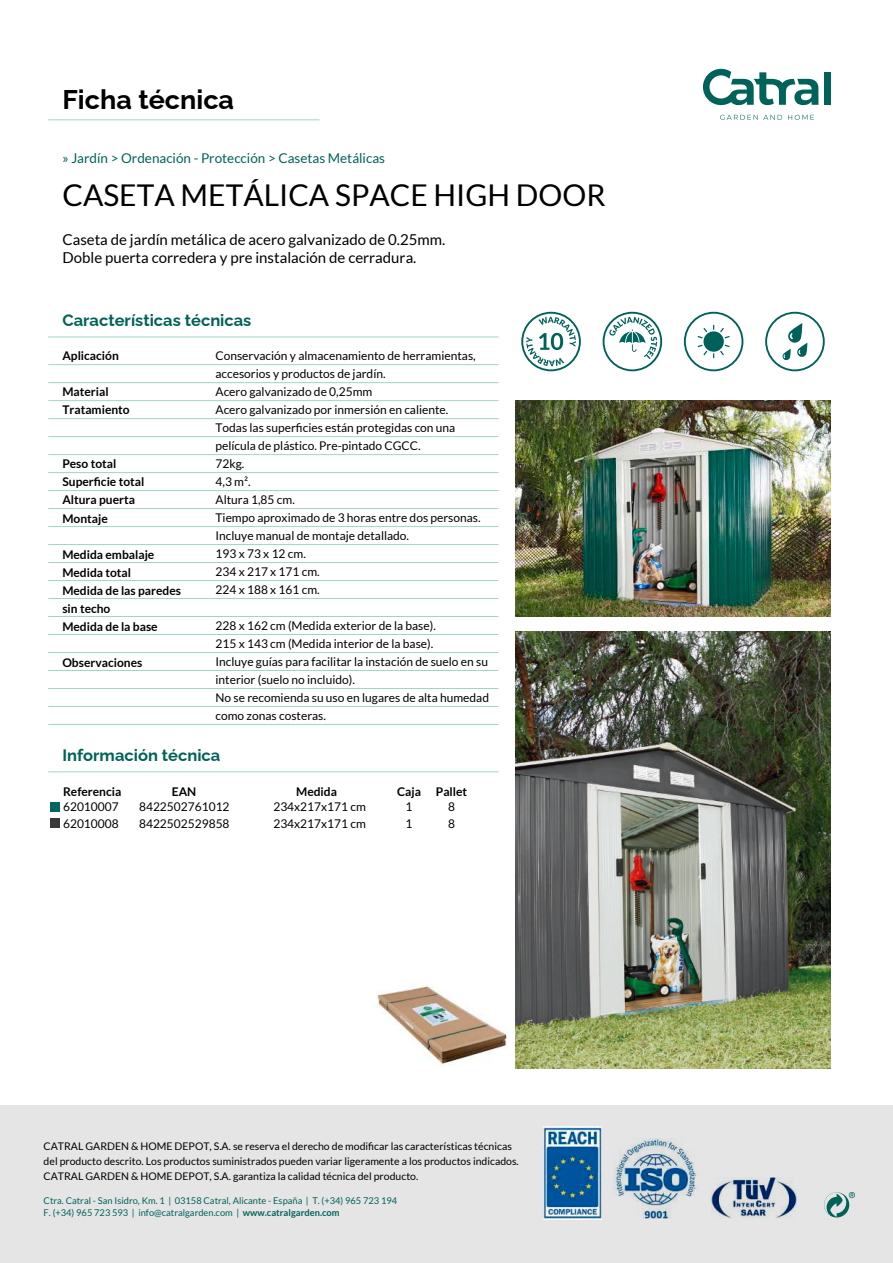
<style>
.page{position:relative;width:893px;height:1263px;background:#fff}
.page>*{position:absolute;margin:0;border:0;box-sizing:border-box;transform-origin:0 0}
.t1{font:30px "Lato";color:#000}
.t2{font:700 27px "Raleway";color:#000}
.t3{font:700 16.5px "Raleway";color:#006259}
.t4{font:15px/18px "Lato";color:#000}
.t5{font:13.5px "Lato";color:#006259}
.t6{font:12px/18px "Lato";color:#000}
.t7{font:700 12px/18px "Lato";color:#000}
.t8{font:10.5px/15px "Lato";color:#000}
.t9{font:9.3px/12px "Lato";color:#006259}
.s1{font-weight:700}
</style>
<div class="page">
<div style="left:0;top:1105px;width:893px;height:158px;background:#e5e5e5"></div>
<svg style="left:824px;top:1192px;width:31px;height:25px"></svg>
<img style="left:614px;top:1138px;width:82px;height:80px">
<img style="left:544px;top:1126px;width:58px;height:94px">
<img style="left:711px;top:1178px;width:85px;height:40px">
<hr style="left:49px;top:337px;width:449px;height:1px;background:#9fd4cb">
<hr style="left:49px;top:119px;width:270px;height:1px;background:#9fd4cb">
<hr style="left:49px;top:364px;width:449px;height:1px;background:#9fd4cb">
<hr style="left:49px;top:382px;width:449px;height:1px;background:#9fd4cb">
<hr style="left:49px;top:400px;width:449px;height:1px;background:#9fd4cb">
<hr style="left:49px;top:418px;width:449px;height:1px;background:#9fd4cb">
<hr style="left:49px;top:436px;width:449px;height:1px;background:#9fd4cb">
<hr style="left:49px;top:454px;width:449px;height:1px;background:#9fd4cb">
<hr style="left:49px;top:472px;width:449px;height:1px;background:#9fd4cb">
<hr style="left:49px;top:490px;width:449px;height:1px;background:#9fd4cb">
<hr style="left:49px;top:508px;width:449px;height:1px;background:#9fd4cb">
<hr style="left:49px;top:526px;width:449px;height:1px;background:#9fd4cb">
<hr style="left:49px;top:544px;width:449px;height:1px;background:#9fd4cb">
<hr style="left:49px;top:580px;width:449px;height:1px;background:#9fd4cb">
<hr style="left:49px;top:562px;width:449px;height:1px;background:#9fd4cb">
<hr style="left:49px;top:598px;width:449px;height:1px;background:#9fd4cb">
<hr style="left:49px;top:616px;width:449px;height:1px;background:#9fd4cb">
<hr style="left:49px;top:634px;width:449px;height:1px;background:#9fd4cb">
<hr style="left:49px;top:670px;width:449px;height:1px;background:#9fd4cb">
<hr style="left:49px;top:652px;width:449px;height:1px;background:#9fd4cb">
<hr style="left:49px;top:688px;width:449px;height:1px;background:#9fd4cb">
<hr style="left:49px;top:706px;width:449px;height:1px;background:#9fd4cb">
<hr style="left:49px;top:724px;width:449px;height:1px;background:#9fd4cb">
<div style="left:823px;top:72px;width:7px;height:33px;background:#006259"></div>
<svg style="left:703px;top:69px;width:115px;height:36px"></svg>
<svg style="left:788px;top:115px;width:26px;height:5px"></svg>
<svg style="left:720px;top:115px;width:62px;height:5px"></svg>
<img style="left:516px;top:631px;width:314px;height:438px">
<hr style="left:49px;top:771px;width:449px;height:1px;background:#9fd4cb">
<img style="left:376px;top:985px;width:132px;height:80px">
<div style="left:51px;top:802px;width:9px;height:9px;background:#00665f"></div>
<div style="left:51px;top:819px;width:9px;height:9px;background:#393939"></div>
<img style="left:516px;top:401px;width:314px;height:215px">
<svg style="left:603px;top:312px;width:59px;height:59px"></svg>
<svg style="left:521px;top:312px;width:60px;height:59px"></svg>
<svg style="left:684px;top:312px;width:59px;height:59px"></svg>
<svg style="left:765px;top:312px;width:60px;height:59px"></svg>
<h2 class="t2" style="left:62px;top:78px;width:173px">Ficha técnica</h2>
<p class="t5" style="left:62px;top:151px;width:324px">» Jardín &gt; Ordenación - Protección &gt; Casetas Metálicas</p>
<h1 class="t1" style="left:62px;top:178px;width:545px">CASETA METÁLICA SPACE HIGH DOOR</h1>
<p class="t4" style="left:62px;top:231px;width:384px">Caseta de jardín metálica de acero galvanizado de 0.25mm.<br>Doble puerta corredera y pre instalación de cerradura.</p>
<h3 class="t3" style="left:62px;top:307px;width:190px">Características técnicas</h3>
<p class="t7" style="left:62px;top:347px;width:58px">Aplicación</p>
<p class="t7" style="left:62px;top:383px;width:69px">Material<br>Tratamiento</p>
<p class="t7" style="left:62px;top:455px;width:83px">Peso total<br>Superficie total<br>Altura puerta<br>Montaje</p>
<p class="t7" style="left:62px;top:545px;width:120px">Medida embalaje<br>Medida total<br>Medida de las paredes sin techo<br>Medida de la base</p>
<p class="t7" style="left:62px;top:653px;width:81px">Observaciones</p>
<p class="t6" style="left:216px;top:347px;width:267px">Conservación y almacenamiento de herramientas, accesorios y productos de jardín.<br>Acero galvanizado de 0,25mm<br>Acero galvanizado por inmersión en caliente.<br>Todas las superficies están protegidas con una película de plástico. Pre-pintado CGCC.<br>72kg.<br>4,3 m².<br>Altura 1,85 cm.<br>Tiempo aproximado de 3 horas entre dos personas.<br>Incluye manual de montaje detallado.<br>193 x 73 x 12 cm.<br>234 x 217 x 171 cm.<br>224 x 188 x 161 cm.</p>
<p class="t6" style="left:216px;top:617px;width:275px">228 x 162 cm (Medida exterior de la base).<br>215 x 143 cm (Medida interior de la base).<br>Incluye guías para facilitar la instación de suelo en su interior (suelo no incluido).<br>No se recomienda su uso en lugares de alta humedad como zonas costeras.</p>
<h3 class="t3" style="left:62px;top:742px;width:159px">Información técnica</h3>
<p class="t7" style="left:63px;top:782px;width:60px">Referencia</p>
<p class="t7" style="left:172px;top:782px;width:26px">EAN</p>
<p class="t7" style="left:296px;top:782px;width:42px">Medida</p>
<p class="t7" style="left:397px;top:782px;width:71px">Caja Pallet</p>
<p class="t6" style="left:63px;top:798px;width:57px">62010007</p>
<p class="t6" style="left:139px;top:798px;width:92px">8422502761012</p>
<p class="t6" style="left:273px;top:798px;width:94px">234x217x171 cm</p>
<p class="t6" style="left:406px;top:798px;width:8px">1</p>
<p class="t6" style="left:448px;top:798px;width:8px">8</p>
<p class="t6" style="left:63px;top:814px;width:57px">62010008</p>
<p class="t6" style="left:139px;top:814px;width:92px">8422502529858</p>
<p class="t6" style="left:273px;top:814px;width:94px">234x217x171 cm</p>
<p class="t6" style="left:406px;top:814px;width:8px">1</p>
<p class="t6" style="left:448px;top:814px;width:8px">8</p>
<p class="t8" style="left:44px;top:1139px;width:477px">CATRAL GARDEN &amp; HOME DEPOT, S.A. se reserva el derecho de modificar las características técnicas del producto descrito. Los productos suministrados pueden variar ligeramente a los productos indicados.<br>CATRAL GARDEN &amp; HOME DEPOT, S.A. garantiza la calidad técnica del producto.</p>
<p class="t9" style="left:44px;top:1195px;width:355px">Ctra. Catral - San Isidro, Km. 1 | 03158 Catral, Alicante - España | T. (+34) 965 723 194<br>F. (+34) 965 723 593 | info@catralgarden.com | <span class="s1">www.catralgarden.com</span></p>
</div>
